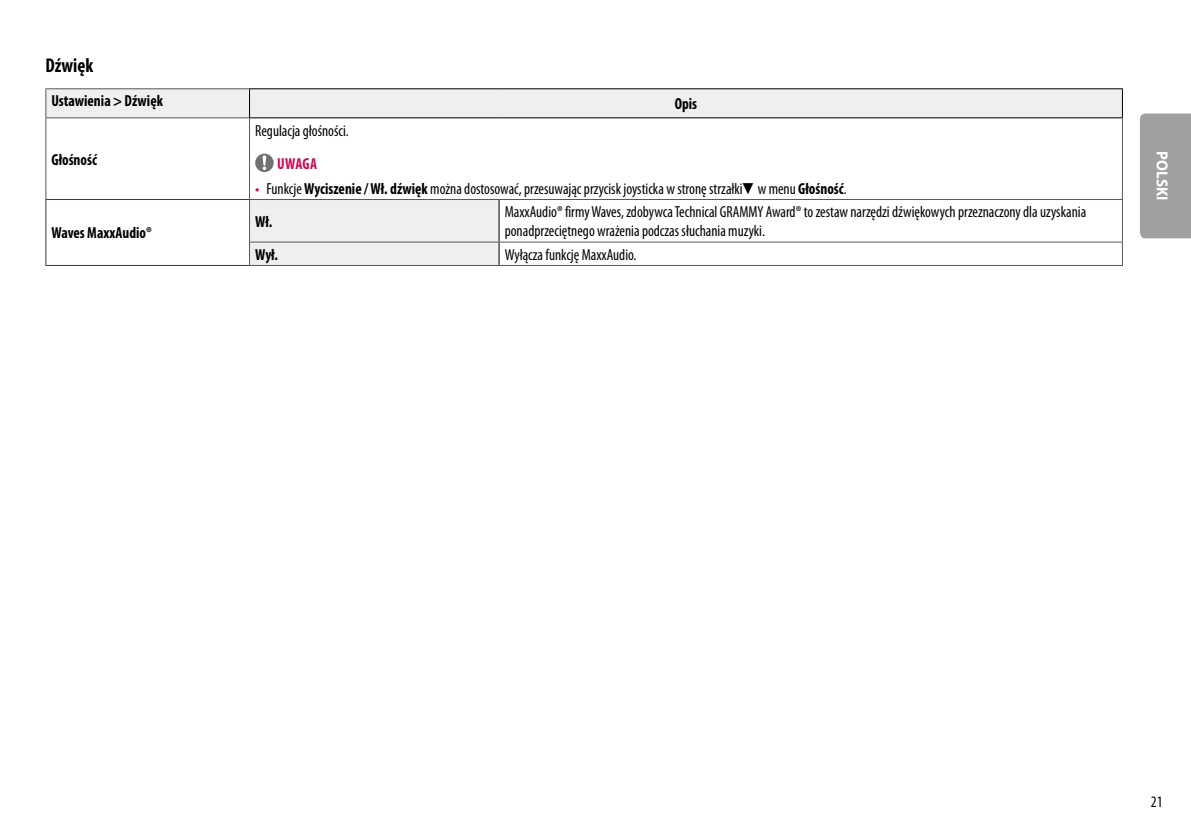
<style>
.page{position:relative;width:1191px;height:840px;background:#fff}
.page>*{position:absolute;margin:0;border:0;box-sizing:border-box;transform-origin:0 0}
.t1{font:700 condensed 20px "Myriad Pro";color:#000;scale:.95 1}
.t2{font:condensed 16px/19.2px "Myriad Pro";color:#000;scale:.95 1}
.t3{font:700 condensed 16px "Myriad Pro";color:#000;scale:.95 1}
.t4{font:700 16px "Myriad Pro";color:#fff;scale:.95 1}
.t5{font:700 condensed 16px "Myriad Pro";color:#c90a53;scale:.95 1}
.s1{font-family:"LG Smart";font-stretch:normal;color:#c90a53}
.s2{font-weight:700}
.s3{font-family:"Arial Narrow";font-stretch:normal}
</style>
<div class="page">
<div style="left:1140px;top:113px;width:51px;height:125px;background:#9fa0a0"></div>
<svg style="left:46px;top:89px;width:1076px;height:176px"></svg>
<hr style="left:1122px;top:118px;width:1px;height:81px;background:#595757">
<hr style="left:45px;top:88px;width:204px;height:1px;background:#595757">
<svg style="left:45px;top:89px;width:1px;height:28px"></svg>
<hr style="left:45px;top:117px;width:204px;height:1px;background:#595757">
<hr style="left:45px;top:118px;width:1px;height:81px;background:#595757">
<hr style="left:249px;top:118px;width:1px;height:81px;background:#595757">
<hr style="left:45px;top:199px;width:204px;height:1px;background:#40383a">
<hr style="left:45px;top:200px;width:1px;height:42px;background:#40383a">
<svg style="left:45px;top:242px;width:1px;height:23px"></svg>
<hr style="left:45px;top:265px;width:204px;height:1px;background:#40383a">
<hr style="left:249px;top:199px;width:250px;height:1px;background:#595757">
<hr style="left:249px;top:200px;width:1px;height:41px;background:#595757">
<hr style="left:499px;top:199px;width:624px;height:1px;background:#595757">
<hr style="left:1122px;top:200px;width:1px;height:41px;background:#595757">
<hr style="left:249px;top:241px;width:250px;height:1px;background:#595757">
<svg style="left:249px;top:242px;width:1px;height:23px"></svg>
<hr style="left:499px;top:241px;width:624px;height:1px;background:#595757">
<svg style="left:1122px;top:242px;width:1px;height:23px"></svg>
<hr style="left:249px;top:265px;width:250px;height:1px;background:#595757">
<hr style="left:499px;top:265px;width:624px;height:1px;background:#595757">
<hr style="left:498px;top:200px;width:1px;height:41px;background:#000">
<svg style="left:498px;top:242px;width:1px;height:23px"></svg>
<hr style="left:249px;top:88px;width:250px;height:1px;background:#000">
<svg style="left:249px;top:89px;width:1px;height:28px"></svg>
<hr style="left:499px;top:88px;width:624px;height:1px;background:#000">
<svg style="left:1122px;top:89px;width:1px;height:28px"></svg>
<hr style="left:249px;top:117px;width:250px;height:1px;background:#000">
<hr style="left:499px;top:117px;width:624px;height:1px;background:#000">
<svg style="left:255px;top:153px;width:19px;height:19px"></svg>
<p class="t1" style="left:45px;top:53px;width:52px">Dźwięk</p>
<p class="t3" style="left:52px;top:91px;width:119px">Ustawienia &gt; Dźwięk</p>
<p class="t3" style="left:674px;top:94px;width:25px">Opis</p>
<p class="t3" style="left:52px;top:149px;width:49px">Głośność</p>
<p class="t3" style="left:52px;top:223px;width:107px">Waves MaxxAudio®</p>
<p class="t2" style="left:255px;top:120px;width:100px">Regulacja głośności.</p>
<p class="t5" style="left:277px;top:153px;width:10px">UWAGA</p>
<p class="t2" style="left:255px;top:179px;width:624px"><span class="s1">•</span> Funkcje <span class="s2">Wyciszenie / Wł. dźwięk</span> można dostosować, przesuwając przycisk joysticka w stronę strzałki<span class="s3">▼</span>w menu <span class="s2">Głośność</span>.</p>
<p class="t3" style="left:255px;top:211px;width:20px">Wł.</p>
<p class="t2" style="left:505px;top:202px;width:613px">MaxxAudio® firmy Waves, zdobywca Technical GRAMMY Award® to zestaw narzędzi dźwiękowych przeznaczony dla uzyskania ponadprzeciętnego wrażenia podczas słuchania muzyki.</p>
<p class="t3" style="left:255px;top:244px;width:26px">Wył.</p>
<p class="t2" style="left:505px;top:244px;width:140px">Wyłącza funkcję MaxxAudio.</p>
<p class="t4" style="left:1172px;top:151px;width:53px;rotate:90deg">POLSKI</p>
<p class="t2" style="left:1151px;top:791px;width:14px">21</p>
</div>
